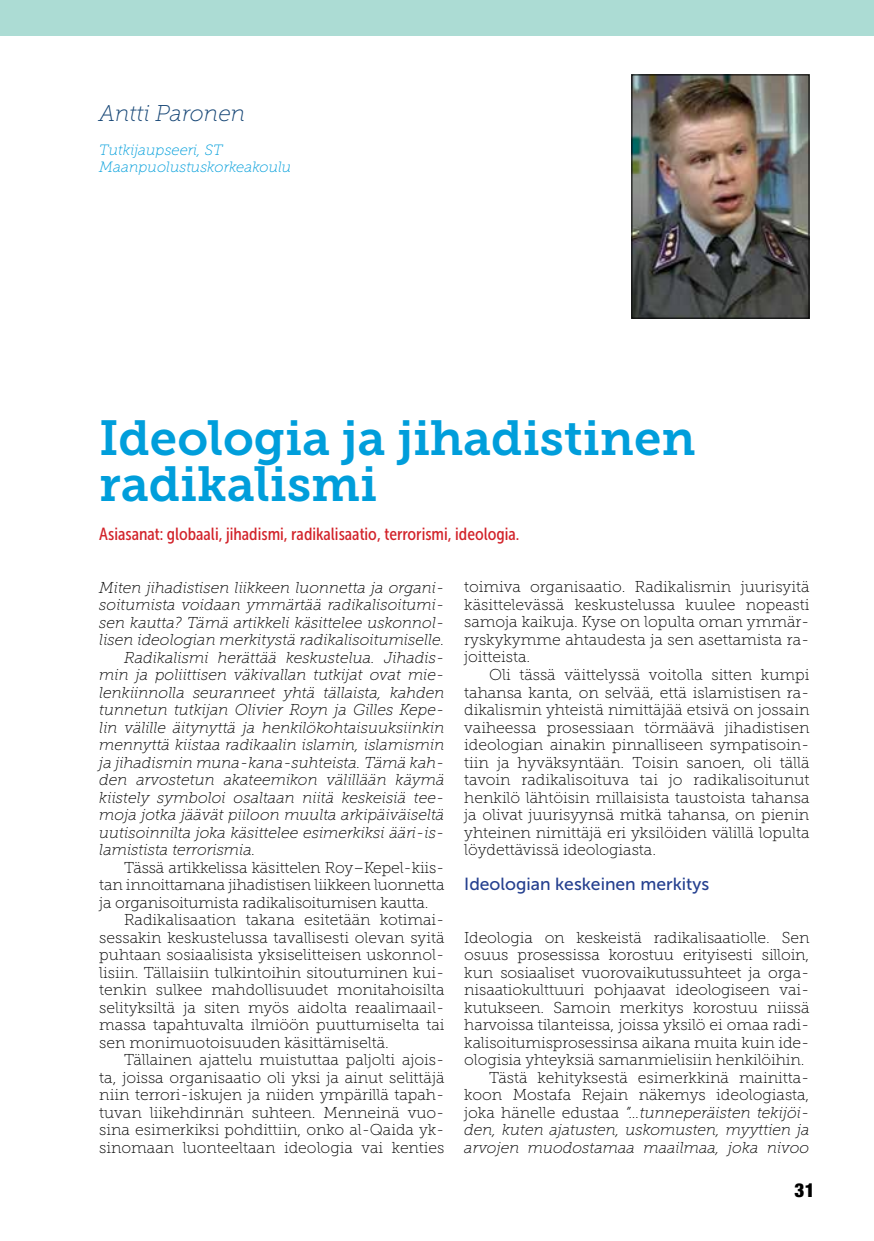
<style>
.page{position:relative;width:874px;height:1241px;background:#fff}
.page>*{position:absolute;margin:0;border:0;box-sizing:border-box;transform-origin:0 0}
.t1{font:49px/45.5px "Museo Slab 700";color:#009edb}
.t2{font:italic 22.75px "Museo Slab 100";color:#154575}
.t3{font:900 condensed 19.25px "Helvetica Neue LT Std";color:#000}
.t4{font:17.5px "Museo Sans Cond 500";color:#d2232a}
.t5{font:17.5px "Museo Sans 500";color:#25408f}
.t6{font:15.75px/17.5px "Museo Slab 100";letter-spacing:-.005em;color:#000;text-align:justify}
.t7{font:italic 15.75px "Museo Slab 100";color:#000}
.t8{font:italic 14.88px/17.5px "Museo Slab 100";color:#009edb}
.s1{font-style:normal}
</style>
<div class="page">
<img style="left:633px;top:76px;width:174px;height:240px">
<div style="left:631px;top:74px;width:178px;height:244px;border:1px solid #000"></div>
<div style="left:0;top:0;width:873px;height:36px;background:#acdcd4"></div>
<h2 class="t2" style="left:99px;top:101px;width:147px">Antti Paronen</h2>
<p class="t8" style="left:99px;top:141px;width:193px">Tutkijaupseeri, ST<br>Maanpuolustuskorkeakoulu</p>
<h1 class="t1" style="left:99px;top:415px;width:597px">Ideologia ja jihadistinen radikalismi</h1>
<p class="t4" style="left:99px;top:524px;width:421px">Asiasanat: globaali, jihadismi, radikalisaatio, terrorismi, ideologia.</p>
<p class="t7" style="left:99px;top:578px;width:346px">Miten jihadistisen liikkeen luonnetta ja organi-</p>
<p class="t7" style="left:99px;top:596px;width:346px">soitumista voidaan ymmärtää radikalisoitumi-</p>
<p class="t7" style="left:99px;top:613px;width:346px">sen kautta? Tämä artikkeli käsittelee uskonnol-</p>
<p class="t7" style="left:99px;top:631px;width:346px">lisen ideologian merkitystä radikalisoitumiselle.</p>
<p class="t7" style="left:124px;top:648px;width:321px">Radikalismi herättää keskustelua. Jihadis-</p>
<p class="t7" style="left:99px;top:666px;width:346px">min ja poliittisen väkivallan tutkijat ovat mie-</p>
<p class="t7" style="left:99px;top:683px;width:346px">lenkiinnolla seuranneet yhtä tällaista, kahden</p>
<p class="t7" style="left:99px;top:701px;width:346px">tunnetun tutkijan Olivier Royn ja Gilles Kepe-</p>
<p class="t7" style="left:99px;top:718px;width:346px">lin välille äitynyttä ja henkilökohtaisuuksiinkin</p>
<p class="t7" style="left:99px;top:736px;width:346px">mennyttä kiistaa radikaalin islamin, islamismin</p>
<p class="t7" style="left:99px;top:753px;width:346px">ja jihadismin muna-kana-suhteista. Tämä kah-</p>
<p class="t7" style="left:99px;top:771px;width:346px">den arvostetun akateemikon välillään käymä</p>
<p class="t7" style="left:99px;top:788px;width:346px">kiistely symboloi osaltaan niitä keskeisiä tee-</p>
<p class="t7" style="left:99px;top:806px;width:346px">moja jotka jäävät piiloon muulta arkipäiväiseltä</p>
<p class="t7" style="left:99px;top:823px;width:346px">uutisoinnilta joka käsittelee esimerkiksi ääri-is-</p>
<p class="t7" style="left:99px;top:841px;width:158px">lamistista terrorismia.</p>
<p class="t6" style="left:99px;top:858px;width:346px;text-indent:25px">Tässä artikkelissa käsittelen Roy–Kepel-kiis&shy;tan innoittamana jihadistisen liikkeen luonnetta ja organisoitumista radikalisoitumisen kautta.</p>
<p class="t6" style="left:99px;top:911px;width:346px;text-indent:25px">Radikalisaation takana esitetään kotimai&shy;sessakin keskustelussa tavallisesti olevan syitä puhtaan sosiaalisista yksiselitteisen uskonnol&shy;lisiin. Tällaisiin tulkintoihin sitoutuminen kui&shy;tenkin sulkee mahdollisuudet monitahoisilta selityksiltä ja siten myös aidolta reaalimaail&shy;massa tapahtuvalta ilmiöön puuttumiselta tai sen monimuotoisuuden käsittämiseltä.</p>
<p class="t6" style="left:99px;top:1051px;width:346px;text-indent:25px">Tällainen ajattelu muistuttaa paljolti ajois&shy;ta, joissa organisaatio oli yksi ja ainut selittäjä niin terrori-iskujen ja niiden ympärillä tapah&shy;tuvan liikehdinnän suhteen. Menneinä vuo&shy;sina esimerkiksi pohdittiin, onko al-Qaida yk&shy;sinomaan luonteeltaan ideologia vai kenties</p>
<p class="t6" style="left:464px;top:578px;width:346px">toimiva organisaatio. Radikalismin juurisyitä käsittelevässä keskustelussa kuulee nopeasti samoja kaikuja. Kyse on lopulta oman ymmär&shy;ryskykymme ahtaudesta ja sen asettamista ra&shy;joitteista.</p>
<p class="t6" style="left:464px;top:665px;width:346px;text-indent:25px">Oli tässä väittelyssä voitolla sitten kumpi tahansa kanta, on selvää, että islamistisen ra&shy;dikalismin yhteistä nimittäjää etsivä on jossain vaiheessa prosessiaan törmäävä jihadistisen ideologian ainakin pinnalliseen sympatisoin&shy;tiin ja hyväksyntään. Toisin sanoen, oli tällä tavoin radikalisoituva tai jo radikalisoitunut henkilö lähtöisin millaisista taustoista tahansa ja olivat juurisyynsä mitkä tahansa, on pienin yhteinen nimittäjä eri yksilöiden välillä lopulta löydettävissä ideologiasta.</p>
<p class="t5" style="left:464px;top:874px;width:246px">Ideologian keskeinen merkitys</p>
<p class="t6" style="left:464px;top:928px;width:346px">Ideologia on keskeistä radikalisaatiolle. Sen</p>
<p class="t6" style="left:464px;top:946px;width:346px">osuus prosessissa korostuu erityisesti silloin,</p>
<p class="t6" style="left:464px;top:963px;width:346px">kun sosiaaliset vuorovaikutussuhteet ja orga-</p>
<p class="t6" style="left:464px;top:981px;width:346px">nisaatiokulttuuri pohjaavat ideologiseen vai-</p>
<p class="t6" style="left:464px;top:998px;width:346px">kutukseen. Samoin merkitys korostuu niissä</p>
<p class="t6" style="left:464px;top:1016px;width:346px">harvoissa tilanteissa, joissa yksilö ei omaa radi-</p>
<p class="t6" style="left:464px;top:1033px;width:346px">kalisoitumisprosessinsa aikana muita kuin ide-</p>
<p class="t6" style="left:464px;top:1051px;width:341px">ologisia yhteyksiä samanmielisiin henkilöihin.</p>
<p class="t6" style="left:489px;top:1068px;width:321px">Tästä kehityksestä esimerkkinä mainitta-</p>
<p class="t6" style="left:464px;top:1086px;width:346px">koon Mostafa Rejain näkemys ideologiasta,</p>
<p class="t7" style="left:464px;top:1103px;width:346px"><span class="s1">joka hänelle edustaa</span> ”…tunneperäisten tekijöi-</p>
<p class="t7" style="left:464px;top:1121px;width:346px">den, kuten ajatusten, uskomusten, myyttien ja</p>
<p class="t7" style="left:464px;top:1138px;width:346px">arvojen muodostamaa maailmaa, joka nivoo</p>
<p class="t3" style="left:794px;top:1177px;width:22px">31</p>
</div>
